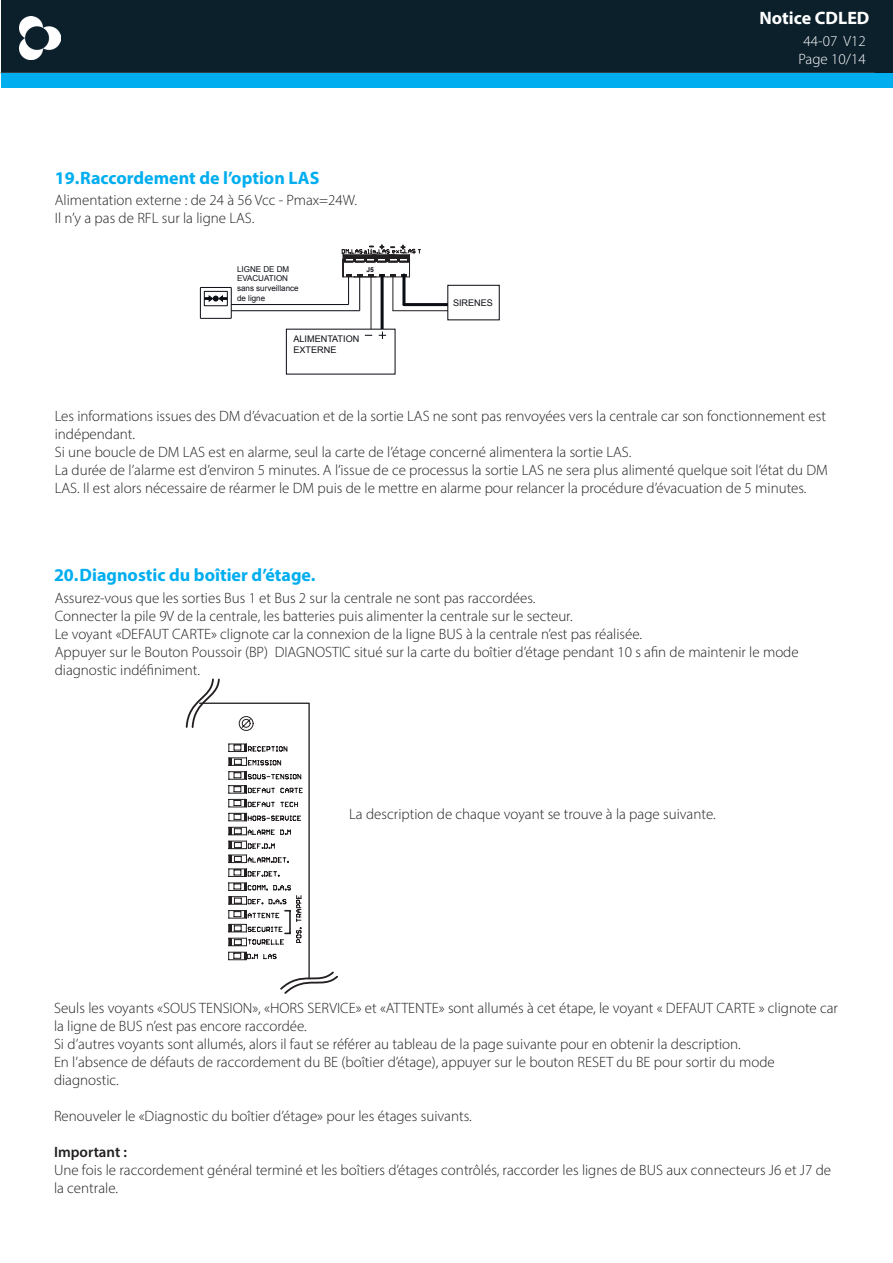
<style>
.page{position:relative;width:893px;height:1263px;background:#fff}
.page>*{position:absolute;margin:0;border:0;box-sizing:border-box;transform-origin:0 0}
.t1{font:700 18px "Myriad Pro";color:#00aeef}
.t2{font:700 18px "Myriad Pro";color:#fff}
.t3{font:300 15px/18px "Myriad Pro";color:#231f20}
.t4{font:300 15px/18px "Myriad Pro";color:#fff;text-align:center}
.t5{font:600 15px "Myriad Pro";color:#231f20}
.t6{font:9.15px/10.9px "Arial";color:#0a0d14}
.t7{font:8.1px/9.8px "Arial";color:#0a0d14}
.t8{font:700 6.75px "Arial";color:#0a0d14}
</style>
<div class="page">
<div style="left:1px;top:0;width:892px;height:73px;background:#0c202c"></div>
<img style="left:19px;top:16px;width:41px;height:44px">
<div style="left:1px;top:73px;width:892px;height:15px;background:#00aeef"></div>
<svg style="left:185px;top:678px;width:153px;height:316px"></svg>
<svg style="left:341px;top:245px;width:80px;height:60px"></svg>
<hr style="left:359px;top:277px;width:1px;height:34px;background:#0a0d14">
<hr style="left:370px;top:277px;width:1px;height:61px;background:#231f20">
<hr style="left:381px;top:275px;width:3px;height:63px;background:#0a0d14">
<hr style="left:392px;top:276px;width:1px;height:35px;background:#231f20">
<hr style="left:402px;top:275px;width:3px;height:30px;background:#0a0d14">
<hr style="left:404px;top:303px;width:46px;height:3px;background:#0a0d14">
<hr style="left:393px;top:310px;width:55px;height:1px;background:#231f20">
<div style="left:448px;top:285px;width:51px;height:35px;background:#fff"></div>
<div style="left:447px;top:285px;width:53px;height:35px;border:1px solid #0a0d14"></div>
<hr style="left:223px;top:304px;width:126px;height:1px;background:#0a0d14">
<hr style="left:226px;top:310px;width:134px;height:1px;background:#0a0d14">
<div style="left:200px;top:287px;width:31px;height:31px;background:#fff"></div>
<div style="left:200px;top:287px;width:32px;height:32px;border:1px solid #0a0d14"></div>
<div style="left:204px;top:291px;width:24px;height:15px;border:1px solid #0a0d14"></div>
<svg style="left:204px;top:295px;width:23px;height:7px"></svg>
<div style="left:286px;top:329px;width:109px;height:45px;background:#fff"></div>
<svg style="left:379px;top:332px;width:7px;height:7px"></svg>
<p class="t1" style="left:55px;top:166px;width:266px">19.Raccordement de l’option LAS</p>
<p class="t3" style="left:55px;top:191px;width:304px">Alimentation externe : de 24 à 56 Vcc - Pmax=24W.<br>Il n’y a pas de RFL sur la ligne LAS.</p>
<p class="t7" style="left:237px;top:264px;width:63px">LIGNE DE DM<br>EVACUATION sans surveillance de ligne</p>
<p class="t8" style="left:367px;top:265px;width:9px">J5</p>
<p class="t6" style="left:293px;top:333px;width:67px">ALIMENTATION<br>EXTERNE</p>
<p class="t6" style="left:453px;top:297px;width:41px">SIRENES</p>
<p class="t2" style="left:759px;top:6px;width:111px">Notice CDLED</p>
<p class="t4" style="left:798px;top:32px;width:69px">44-07 V12<br>Page 10/14</p>
<p class="t3" style="left:55px;top:407px;width:775px">Les informations issues des DM d’évacuation et de la sortie LAS ne sont pas renvoyées vers la centrale car son fonctionnement est indépendant.<br>Si une boucle de DM LAS est en alarme, seul la carte de l’étage concerné alimentera la sortie LAS.<br>La durée de l’alarme est d’environ 5 minutes. A l’issue de ce processus la sortie LAS ne sera plus alimenté quelque soit l’état du DM LAS. Il est alors nécessaire de réarmer le DM puis de le mettre en alarme pour relancer la procédure d’évacuation de 5 minutes.</p>
<p class="t1" style="left:54px;top:563px;width:263px">20.Diagnostic du boîtier d’étage.</p>
<p class="t3" style="left:55px;top:589px;width:745px">Assurez-vous que les sorties Bus 1 et Bus 2 sur la centrale ne sont pas raccordées.<br>Connecter la pile 9V de la centrale, les batteries puis alimenter la centrale sur le secteur.<br>Le voyant «DEFAUT CARTE» clignote car la connexion de la ligne BUS à la centrale n’est pas réalisée.<br>Appuyer sur le Bouton Poussoir (BP) DIAGNOSTIC situé sur la carte du boîtier d’étage pendant 10 s afin de maintenir le mode diagnostic indéfiniment.</p>
<p class="t3" style="left:349px;top:805px;width:368px">La description de chaque voyant se trouve à la page suivante.</p>
<p class="t3" style="left:54px;top:999px;width:785px">Seuls les voyants «SOUS TENSION», «HORS SERVICE» et «ATTENTE» sont allumés à cet étape, le voyant « DEFAUT CARTE » clignote car la ligne de BUS n’est pas encore raccordée.<br>Si d’autres voyants sont allumés, alors il faut se référer au tableau de la page suivante pour en obtenir la description.<br>En l’absence de défauts de raccordement du BE (boîtier d’étage), appuyer sur le bouton RESET du BE pour sortir du mode diagnostic.</p>
<p class="t3" style="left:54px;top:1107px;width:419px">Renouveler le «Diagnostic du boîtier d’étage» pour les étages suivants.</p>
<p class="t5" style="left:54px;top:1142px;width:74px">Important :</p>
<p class="t3" style="left:54px;top:1161px;width:779px">Une fois le raccordement général terminé et les boîtiers d’étages contrôlés, raccorder les lignes de BUS aux connecteurs J6 et J7 de la centrale.</p>
</div>
